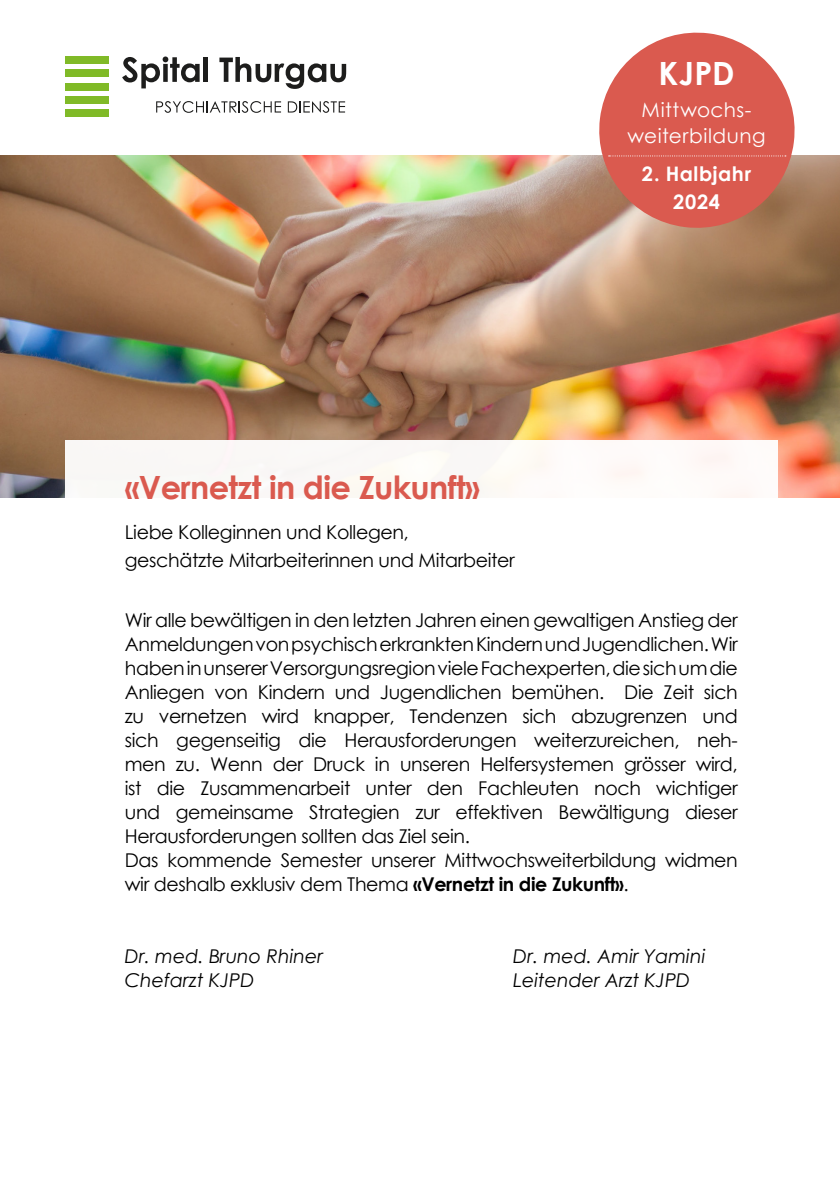
<style>
.page{position:relative;width:840px;height:1191px;background:#fff}
.page>*{position:absolute;margin:0;border:0;box-sizing:border-box;transform-origin:0 0}
.t1{font:700 32px "Century Gothic";letter-spacing:-.02em;color:#da5a4f}
.t2{font:700 32px "Century Gothic";color:#fff}
.t3{font:20px/26px "Century Gothic";letter-spacing:.025em;color:#fff;text-align:center}
.t4{font:700 20px/28px "Century Gothic";letter-spacing:.03em;color:#fff;text-align:center}
.t5{font:19px/24px "Century Gothic";letter-spacing:-.02em;color:#000}
.t6{font:italic 19px "Century Gothic";color:#000}
.s1{font-weight:700}
</style>
<div class="page">
<img style="left:0;top:156px;width:839px;height:342px">
<div style="left:65px;top:440px;width:712px;height:75px;background:#fefaf7"></div>
<div style="left:65px;top:57px;width:44px;height:7px;background:#80ba27"></div>
<div style="left:65px;top:109px;width:44px;height:7px;background:#80ba27"></div>
<div style="left:65px;top:70px;width:44px;height:7px;background:#80ba27"></div>
<div style="left:65px;top:83px;width:44px;height:7px;background:#80ba27"></div>
<div style="left:65px;top:96px;width:44px;height:7px;background:#80ba27"></div>
<svg style="left:122px;top:56px;width:77px;height:32px"></svg>
<div style="left:203px;top:57px;width:5px;height:25px;background:#1d1d1c"></div>
<svg style="left:219px;top:57px;width:127px;height:32px"></svg>
<svg style="left:156px;top:101px;width:125px;height:12px"></svg>
<svg style="left:288px;top:101px;width:57px;height:12px"></svg>
<svg style="left:593px;top:32px;width:207px;height:202px;background:#d8786c"></svg>
<svg style="left:608px;top:155px;width:177px;height:1px"></svg>
<h1 class="t1" style="left:125px;top:462px;width:356px">«Vernetzt in die Zukunft»</h1>
<p class="t5" style="left:125px;top:517px;width:391px;line-height:28px">Liebe Kolleginnen und Kollegen,<br>geschätzte Mitarbeiterinnen und Mitarbeiter</p>
<h1 class="t2" style="left:658px;top:49px;width:78px">KJPD</h1>
<p class="t3" style="left:627px;top:96px;width:139px">Mittwochs&shy;weiterbildung</p>
<p class="t4" style="left:641px;top:159px;width:111px">2. Halbjahr<br>2024</p>
<p class="t5" style="left:125px;top:607px;width:614px">Wir alle bewältigen in den letzten Jahren einen gewaltigen Anstieg der Anmeldungen von psychisch erkrankten Kindern und Jugendlichen. Wir haben in unserer Versorgungsregion viele Fachexperten, die sich um die Anliegen von Kindern und Jugendlichen bemühen. Die Zeit sich zu vernetzen wird knapper, Tendenzen sich abzugrenzen und sich gegenseitig die Herausforderungen weiterzureichen, neh&shy;men zu. Wenn der Druck in unseren Helfersystemen grösser wird, ist die Zusammenarbeit unter den Fachleuten noch wichtiger und gemeinsame Strategien zur effektiven Bewältigung dieser Herausforderungen sollten das Ziel sein.<br>Das kommende Semester unserer Mittwochsweiterbildung widmen wir deshalb exklusiv dem Thema <span class="s1">«Vernetzt in die Zukunft»</span>.</p>
<p class="t6" style="left:125px;top:942px;width:200px">Dr. med. Bruno Rhiner</p>
<p class="t6" style="left:513px;top:942px;width:193px">Dr. med. Amir Yamini</p>
<p class="t6" style="left:125px;top:966px;width:131px">Chefarzt KJPD</p>
<p class="t6" style="left:513px;top:966px;width:178px">Leitender Arzt KJPD</p>
</div>
